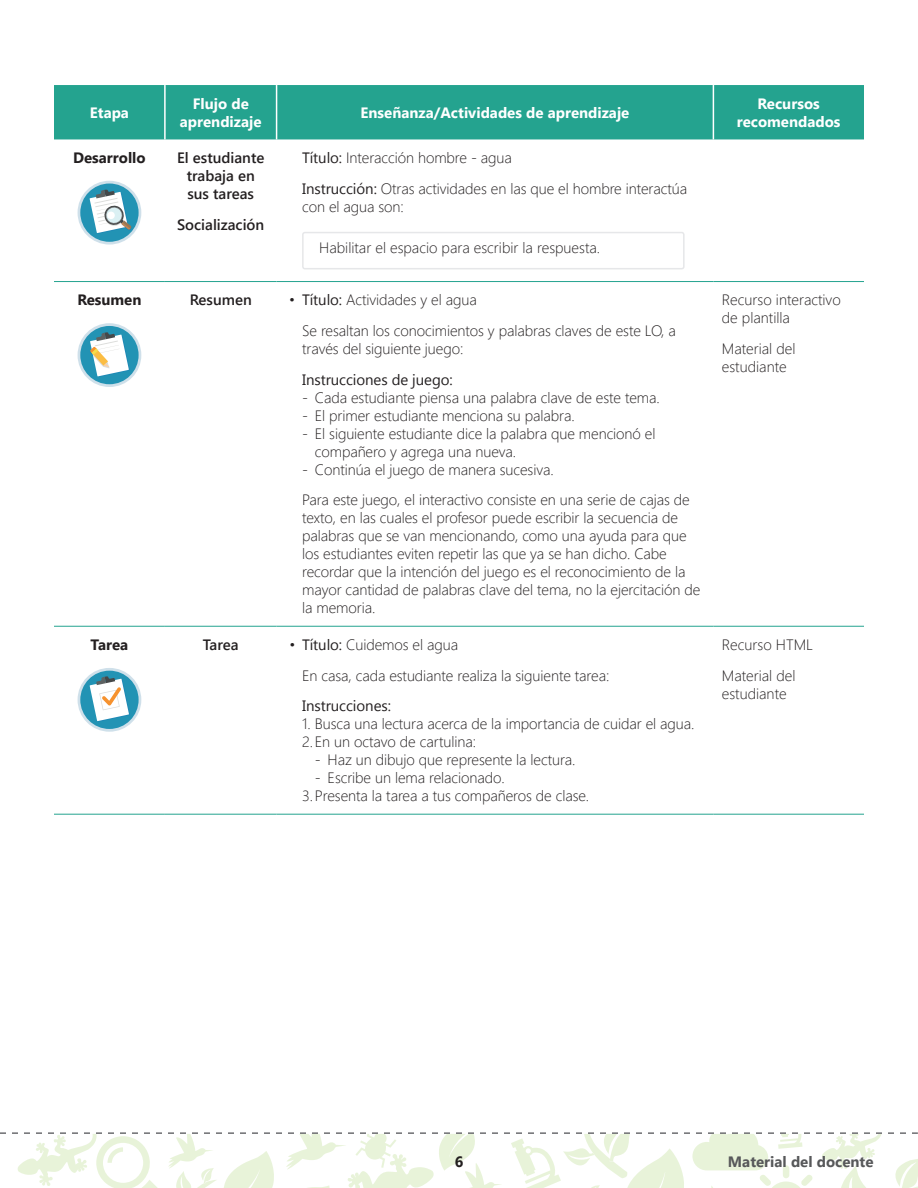
<style>
.page{position:relative;width:918px;height:1188px;background:#fff}
.page>*{position:absolute;margin:0;border:0;box-sizing:border-box;transform-origin:0 0}
.t1{font:300 15px/18px "Segoe UI";letter-spacing:-.005em;color:#231f20}
.t2{font:700 15px/18px "Segoe UI";color:#fff;text-align:center}
.t3{font:600 15px/18px "Segoe UI";color:#231f20;text-align:center}
.t4{font:15px "Segoe UI";letter-spacing:-.005em;color:#231f20}
.t5{font:700 15px "Segoe UI";color:#231f20}
.t6{font:700 15px "Segoe UI";color:#57585a}
.s1{font-weight:400}
</style>
<div class="page">
<svg style="left:0;top:1132px;width:918px;height:56px"></svg>
<div style="left:54px;top:85px;width:810px;height:54px;background:#24a38f"></div>
<hr style="left:54px;top:281px;width:111px;height:1px;background:#24a38f">
<hr style="left:165px;top:281px;width:112px;height:1px;background:#24a38f">
<hr style="left:277px;top:281px;width:436px;height:1px;background:#24a38f">
<hr style="left:713px;top:281px;width:151px;height:1px;background:#24a38f">
<hr style="left:54px;top:626px;width:111px;height:1px;background:#24a38f">
<hr style="left:165px;top:626px;width:112px;height:1px;background:#24a38f">
<hr style="left:277px;top:626px;width:436px;height:1px;background:#24a38f">
<hr style="left:713px;top:626px;width:151px;height:1px;background:#24a38f">
<hr style="left:54px;top:814px;width:111px;height:1px;background:#24a38f">
<hr style="left:165px;top:814px;width:112px;height:1px;background:#24a38f">
<hr style="left:277px;top:814px;width:436px;height:1px;background:#24a38f">
<hr style="left:713px;top:814px;width:151px;height:1px;background:#24a38f">
<hr style="left:164px;top:85px;width:2px;height:54px;background:#fff">
<hr style="left:276px;top:85px;width:1px;height:54px;background:#fff">
<hr style="left:713px;top:85px;width:1px;height:54px;background:#fff">
<svg style="left:78px;top:181px;width:63px;height:64px"></svg>
<div style="left:80px;top:184px;width:59px;height:58px;background:#2293b4;border-radius:50%"></div>
<svg style="left:90px;top:189px;width:42px;height:45px"></svg>
<div style="left:302px;top:232px;width:383px;height:37px;border:2px solid #e6e7e9;border-radius:2px"></div>
<svg style="left:78px;top:323px;width:63px;height:64px"></svg>
<div style="left:80px;top:326px;width:59px;height:58px;background:#2293b4;border-radius:50%"></div>
<svg style="left:90px;top:332px;width:40px;height:45px"></svg>
<svg style="left:78px;top:668px;width:63px;height:64px"></svg>
<div style="left:80px;top:671px;width:59px;height:58px;background:#2293b4;border-radius:50%"></div>
<svg style="left:90px;top:676px;width:40px;height:46px"></svg>
<p class="t2" style="left:90px;top:103px;width:41px">Etapa</p>
<p class="t2" style="left:180px;top:94px;width:83px">Flujo de aprendizaje</p>
<p class="t2" style="left:361px;top:103px;width:270px">Enseñanza/Actividades de aprendizaje</p>
<p class="t2" style="left:737px;top:94px;width:105px">Recursos recomendados</p>
<p class="t5" style="left:73px;top:147px;width:74px">Desarrollo</p>
<p class="t3" style="left:177px;top:148px;width:89px">El estudiante trabaja en sus tareas</p>
<p class="t3" style="left:177px;top:215px;width:89px">Socialización</p>
<p class="t1" style="left:302px;top:141px;width:387px;line-height:30.8px"><span class="s1">Título:</span> Interacción hombre - agua<br><span class="s1">Instrucción:</span> Otras actividades en las que el hombre interactúa</p>
<p class="t1" style="left:302px;top:197px;width:103px">con el agua son:</p>
<p class="t1" style="left:319px;top:238px;width:282px">Habilitar el espacio para escribir la respuesta.</p>
<p class="t5" style="left:77px;top:289px;width:66px">Resumen</p>
<p class="t3" style="left:190px;top:291px;width:64px">Resumen</p>
<p class="t1" style="left:302px;top:284px;width:375px;line-height:30.8px;text-indent:-13px">• <span class="s1">Título:</span> Actividades y el agua<br>Se resaltan los conocimientos y palabras claves de este LO, a</p>
<p class="t1" style="left:302px;top:339px;width:163px">través del siguiente juego:</p>
<p class="t4" style="left:302px;top:369px;width:152px">Instrucciones de juego:</p>
<p class="t1" style="left:302px;top:388px;width:359px">- Cada estudiante piensa una palabra clave de este tema.</p>
<p class="t1" style="left:302px;top:406px;width:274px">- El primer estudiante menciona su palabra.</p>
<p class="t1" style="left:315px;top:424px;width:342px;text-indent:-13px">- El siguiente estudiante dice la palabra que mencionó el compañero y agrega una nueva.</p>
<p class="t1" style="left:302px;top:453px;width:389px;line-height:30.8px">- Continúa el juego de manera sucesiva.<br>Para este juego, el interactivo consiste en una serie de cajas de</p>
<p class="t1" style="left:302px;top:508px;width:400px">texto, en las cuales el profesor puede escribir la secuencia de palabras que se van mencionando, como una ayuda para que los estudiantes eviten repetir las que ya se han dicho. Cabe recordar que la intención del juego es el reconocimiento de la mayor cantidad de palabras clave del tema, no la ejercitación de la memoria.</p>
<p class="t5" style="left:91px;top:634px;width:39px">Tarea</p>
<p class="t3" style="left:203px;top:635px;width:37px">Tarea</p>
<p class="t1" style="left:302px;top:629px;width:309px;line-height:30.8px;text-indent:-13px">• <span class="s1">Título:</span> Cuidemos el agua<br>En casa, cada estudiante realiza la siguiente tarea:</p>
<p class="t4" style="left:302px;top:696px;width:90px">Instrucciones:</p>
<p class="t1" style="left:302px;top:714px;width:394px">1. Busca una lectura acerca de la importancia de cuidar el agua.<br>2.En un octavo de cartulina:</p>
<p class="t1" style="left:315px;top:750px;width:262px">- Haz un dibujo que represente la lectura.</p>
<p class="t1" style="left:315px;top:768px;width:191px">- Escribe un lema relacionado.</p>
<p class="t1" style="left:302px;top:786px;width:289px">3. Presenta la tarea a tus compañeros de clase.</p>
<p class="t1" style="left:722px;top:290px;width:120px">Recurso interactivo de plantilla</p>
<p class="t1" style="left:722px;top:339px;width:75px">Material del estudiante</p>
<p class="t1" style="left:722px;top:629px;width:93px;line-height:30.8px">Recurso HTML<br>Material del</p>
<p class="t1" style="left:722px;top:684px;width:66px">estudiante</p>
<p class="t5" style="left:455px;top:1151px;width:10px">6</p>
<p class="t6" style="left:728px;top:1151px;width:147px">Material del docente</p>
</div>
